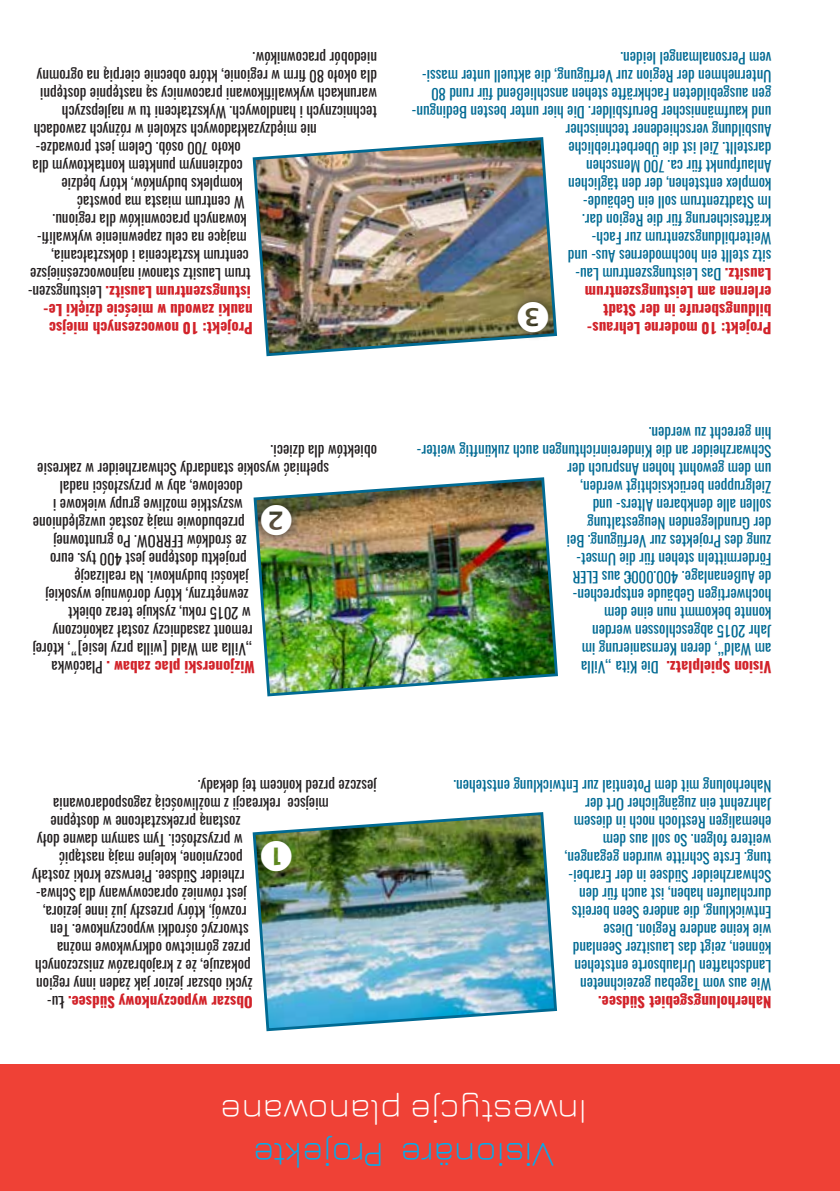
<style>
.page{position:relative;width:840px;height:1191px;background:#fff}
.page>*{position:absolute;margin:0;border:0;box-sizing:border-box;transform-origin:0 0}
.t1{font:300 36px "Jura";color:#fff}
.t2{font:300 36px "Jura";color:#00aeef}
.t3{font:15px/18px "Oswald";color:#006a93}
.t4{font:15px "Oswald";color:#231f20}
.t5{font:700 15px "Oswald";color:#d2232a}
.s1{font-weight:700;color:#d2232a}
.s2{font-weight:400;color:#231f20}
</style>
<div class="page">
<hr style="left:839px;top:1064px;width:1px;height:127px;background:#25408f">
<div style="left:0;top:1064px;width:839px;height:127px;background:#ef4136"></div>
<img style="left:252px;top:812px;width:306px;height:220px">
<img style="left:252px;top:137px;width:306px;height:220px">
<img style="left:256px;top:477px;width:302px;height:220px">
<div style="left:508px;top:292px;width:49px;height:49px;background:#231f20;opacity:.75"></div>
<div style="left:252px;top:495px;width:48px;height:49px;background:#231f20;opacity:.75"></div>
<svg style="left:517px;top:302px;width:31px;height:31px"></svg>
<svg style="left:261px;top:505px;width:30px;height:31px"></svg>
<svg style="left:261px;top:841px;width:30px;height:31px"></svg>
<p class="t4" style="left:377px;top:68px;width:126px;rotate:-180deg">niedobór pracowników.</p>
<p class="t3" style="left:771px;top:337px;width:361px;rotate:-180deg"><span class="s1">Projekt: 10 moderne Lehraus-<br>bildungsberufe in der Stadt<br>erlernen am Leistungszentrum<br>Lausitz.</span> Das Leistungszentrum Lau-<br>sitz stellt ein hochmodernes Aus- und<br>Weiterbildungszentrum zur Fach-<br>kräftesicherung für die Region dar.<br>Im Stadtzentrum soll ein Gebäude-<br>komplex entstehen, der den täglichen<br>Anlaufpunkt für ca. 700 Menschen<br>darstellt. Ziel ist die Überbetriebliche<br>Ausbildung verschiedener technischer<br>und kaufmännischer Berufsbilder. Die hier unter besten Bedingun&shy;gen ausgebildeten Fachkräfte stehen anschließend für rund 80<br>Unternehmen der Region zur Verfügung, die aktuell unter massi&shy;vem Personalmangel leiden.</p>
<p class="t4" style="left:377px;top:86px;width:341px;rotate:-180deg">dla około 80 firm w regionie, które obecnie cierpią na ogromny</p>
<p class="t4" style="left:377px;top:104px;width:338px;rotate:-180deg">warunkach wykwalifikowani pracownicy są następnie dostępni</p>
<p class="t4" style="left:377px;top:122px;width:316px;rotate:-180deg">technicznych i handlowych. Wykształceni tu w najlepszych</p>
<p class="t4" style="left:317px;top:140px;width:284px;rotate:-180deg">nie międzyzakładowych szkoleń w różnych zawodach</p>
<p class="t4" style="left:241px;top:158px;width:206px;rotate:-180deg">około 700 osób. Celem jest prowadze-</p>
<p class="t4" style="left:243px;top:176px;width:212px;rotate:-180deg">codziennym punktem kontaktowym dla</p>
<p class="t4" style="left:243px;top:194px;width:183px;rotate:-180deg">kompleks budynków, który będzie</p>
<p class="t4" style="left:245px;top:212px;width:169px;rotate:-180deg">W centrum miasta ma powstać</p>
<p class="t4" style="left:247px;top:230px;width:196px;rotate:-180deg">kowanych pracowników dla regionu.</p>
<p class="t4" style="left:247px;top:248px;width:211px;rotate:-180deg">mające na celu zapewnienie wykwalifi-</p>
<p class="t4" style="left:249px;top:266px;width:199px;rotate:-180deg">centrum kształcenia i dokształcania,</p>
<p class="t4" style="left:251px;top:284px;width:222px;rotate:-180deg">trum Lausitz stanowi najnowocześniejsze</p>
<p class="t5" style="left:251px;top:302px;width:224px;rotate:-180deg">istungszentrum Lausitz. <span class="s2">Leistungszen-</span></p>
<p class="t5" style="left:253px;top:320px;width:211px;rotate:-180deg">nauki zawodu w mieście dzięki Le-</p>
<p class="t5" style="left:253px;top:338px;width:205px;rotate:-180deg">Projekt: 10 nowoczesnych miejsc</p>
<p class="t4" style="left:377px;top:461px;width:108px;rotate:-180deg">obiektów dla dzieci.</p>
<p class="t4" style="left:329px;top:479px;width:293px;rotate:-180deg">spełniać wysokie standardy Schwarzheider w zakresie</p>
<p class="t4" style="left:243px;top:497px;width:184px;rotate:-180deg">docelowe, aby w przyszłości nadal</p>
<p class="t4" style="left:243px;top:515px;width:191px;rotate:-180deg">wszystkie możliwe grupy wiekowe i</p>
<p class="t4" style="left:245px;top:533px;width:213px;rotate:-180deg">przebudowie mają zostać uwzględnione</p>
<p class="t4" style="left:247px;top:551px;width:195px;rotate:-180deg">ze środków EFRROW. Po gruntownej</p>
<p class="t4" style="left:247px;top:569px;width:198px;rotate:-180deg">projektu dostępne jest 400 tys. euro</p>
<p class="t4" style="left:249px;top:587px;width:176px;rotate:-180deg">jakości budynkowi. Na realizację</p>
<p class="t4" style="left:249px;top:605px;width:205px;rotate:-180deg">zewnętrzny, który dorównuje wysokiej</p>
<p class="t4" style="left:251px;top:623px;width:184px;rotate:-180deg">w 2015 roku, zyskuje teraz obiekt</p>
<p class="t4" style="left:253px;top:641px;width:202px;rotate:-180deg">remont zasadniczy został zakończony</p>
<p class="t4" style="left:253px;top:659px;width:222px;rotate:-180deg">„Villa am Wald [willa przy lesie]”, której</p>
<p class="t5" style="left:255px;top:677px;width:205px;rotate:-180deg">Wizjonerski plac zabaw . <span class="s2">Placówka</span></p>
<p class="t3" style="left:771px;top:658px;width:356px;rotate:-180deg">am Wald“, deren Kernsanierung im<br>Jahr 2015 abgeschlossen werden<br>konnte bekommt nun eine dem<br>hochwertigen Gebäude entsprechen-<br>de Außenanlage. 400.000€ aus ELER<br>Fördermitteln stehen für die Umset-<br>zung des Projektes zur Verfügung. Bei<br>der Grundlegenden Neugestaltung<br>sollen alle denkbaren Alters- und<br>Zielgruppen berücksichtigt werden,<br>um dem gewohnt hohen Anspruch der<br>Schwarzheider an die Kindereinrichtungen auch zukünftig weiter&shy;hin gerecht zu werden.</p>
<p class="t3" style="left:658px;top:676px;width:79px;rotate:-180deg">Die Kita „Villa</p>
<p class="t5" style="left:771px;top:677px;width:106px;rotate:-180deg">Vision Spielplatz.</p>
<p class="t4" style="left:377px;top:796px;width:180px;rotate:-180deg">jeszcze przed końcem tej dekady.</p>
<p class="t4" style="left:329px;top:814px;width:277px;rotate:-180deg">miejsce rekreacji z możliwością zagospodarowania</p>
<p class="t4" style="left:241px;top:832px;width:192px;rotate:-180deg">zostaną przekształcone w dostępne</p>
<p class="t4" style="left:243px;top:850px;width:207px;rotate:-180deg">w przyszłości. Tym samym dawne doły</p>
<p class="t4" style="left:243px;top:868px;width:185px;rotate:-180deg">poczynione, kolejne mają nastąpić</p>
<p class="t4" style="left:245px;top:886px;width:214px;rotate:-180deg">rzheider Südsee. Pierwsze kroki zostały</p>
<p class="t4" style="left:247px;top:904px;width:212px;rotate:-180deg">jest również opracowywany dla Schwa-</p>
<p class="t4" style="left:247px;top:922px;width:205px;rotate:-180deg">rozwój, który przeszły już inne jeziora,</p>
<p class="t4" style="left:249px;top:940px;width:200px;rotate:-180deg">stworzyć ośrodki wypoczynkowe. Ten</p>
<p class="t4" style="left:251px;top:958px;width:195px;rotate:-180deg">przez górnictwo odkrywkowe można</p>
<p class="t4" style="left:251px;top:976px;width:217px;rotate:-180deg">pokazuje, że z krajobrazów zniszczonych</p>
<p class="t4" style="left:253px;top:994px;width:218px;rotate:-180deg">życki obszar jezior jak żaden inny region</p>
<p class="t5" style="left:253px;top:1012px;width:207px;rotate:-180deg">Obszar wypoczynkowy Südsee. <span class="s2">Łu-</span></p>
<p class="t3" style="left:771px;top:993px;width:319px;rotate:-180deg">Wie aus vom Tagebau gezeichneten<br>Landschaften Urlaubsorte entstehen<br>können, zeigt das Lausitzer Seenland<br>wie keine andere Region. Diese<br>Entwicklung, die andere Seen bereits<br>durchlaufen haben, ist auch für den<br>Schwarzheider Südsee in der Erarbei-<br>tung. Erste Schritte wurden gegangen,<br>weitere folgen. So soll aus dem<br>ehemaligen Restloch noch in diesem<br>Jahrzehnt ein zugänglicher Ort der<br>Naherholung mit dem Potential zur Entwicklung entstehen.</p>
<p class="t5" style="left:771px;top:1012px;width:174px;rotate:-180deg">Naherholungsgebiet Südsee.</p>
<h1 class="t1" style="left:586px;top:1138px;width:368px;rotate:-180deg">Inwestycje planowane</h1>
<h1 class="t2" style="left:553px;top:1182px;width:302px;rotate:-180deg">Visionäre Projekte</h1>
</div>
